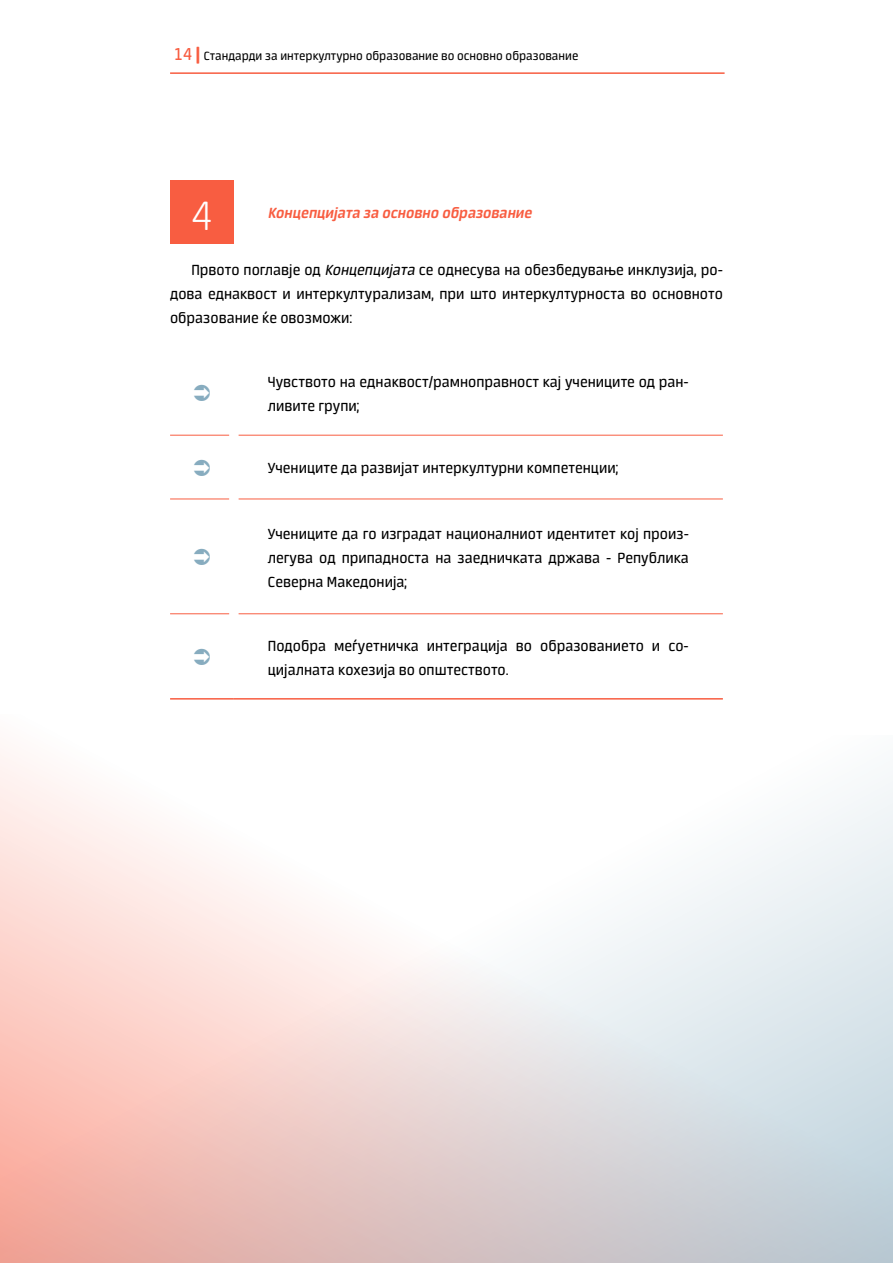
<style>
.page{position:relative;width:893px;height:1263px;background:#fff}
.page>*{position:absolute;margin:0;border:0;box-sizing:border-box;transform-origin:0 0}
.t1{font:200 46.5px "Neuron";color:#fff}
.t2{font:16.5px/24px "Neuron";color:#000;text-align:justify}
.t3{font:italic 700 16.5px "Neuron";color:#f85d41}
.t4{font:13.5px "Neuron";color:#000}
.s1{font-size:19.5px;color:#f85d41}
.s2{font-weight:900;font-size:19.5px;color:#f85d41}
.s3{font-style:italic}
</style>
<div class="page">
<hr style="left:170px;top:72px;width:555px;height:2px;background:#f85d41">
<svg style="left:0;top:752px;width:893px;height:511px"></svg>
<div style="left:170px;top:180px;width:64px;height:64px;background:#f85d41"></div>
<hr style="left:170px;top:435px;width:59px;height:1px;background:#f85d41">
<hr style="left:238px;top:435px;width:485px;height:1px;background:#f85d41">
<hr style="left:170px;top:499px;width:59px;height:1px;background:#f85d41">
<hr style="left:238px;top:499px;width:485px;height:1px;background:#f85d41">
<hr style="left:170px;top:613px;width:59px;height:1px;background:#f85d41">
<hr style="left:238px;top:613px;width:485px;height:1px;background:#f85d41">
<hr style="left:170px;top:698px;width:64px;height:2px;background:#f85d41">
<hr style="left:234px;top:698px;width:489px;height:2px;background:#f85d41">
<p class="t4" style="left:174px;top:48px;width:406px"><span class="s1">14</span> <span class="s2">|</span> Стандарди за интеркултурно образование во основно образование</p>
<h1 class="t1" style="left:191px;top:191px;width:23px">4</h1>
<p class="t3" style="left:268px;top:204px;width:268px">Концепцијата за основно образование</p>
<p class="t2" style="left:170px;top:258px;width:554px;text-indent:21px">Првото поглавје од <span class="s3">Концепцијата</span> се однесува на обезбедување инклузија, ро&shy;дова еднаквост и интеркултурализам, при што интеркултурноста во основното образование ќе овозможи:</p>
<p class="t2" style="left:268px;top:370px;width:422px">Чувството на еднаквост/рамноправност кај учениците од ран&shy;ливите групи;</p>
<p class="t2" style="left:268px;top:456px;width:352px">Учениците да развијат интеркултурни компетенции;</p>
<p class="t2" style="left:268px;top:521px;width:422px">Учениците да го изградат националниот идентитет кој произ&shy;легува од припадноста на заедничката држава - Република Северна Македонија;</p>
<p class="t2" style="left:268px;top:633px;width:422px">Подобра меѓуетничка интеграција во образованието и со&shy;цијалната кохезија во општеството.</p>
</div>
